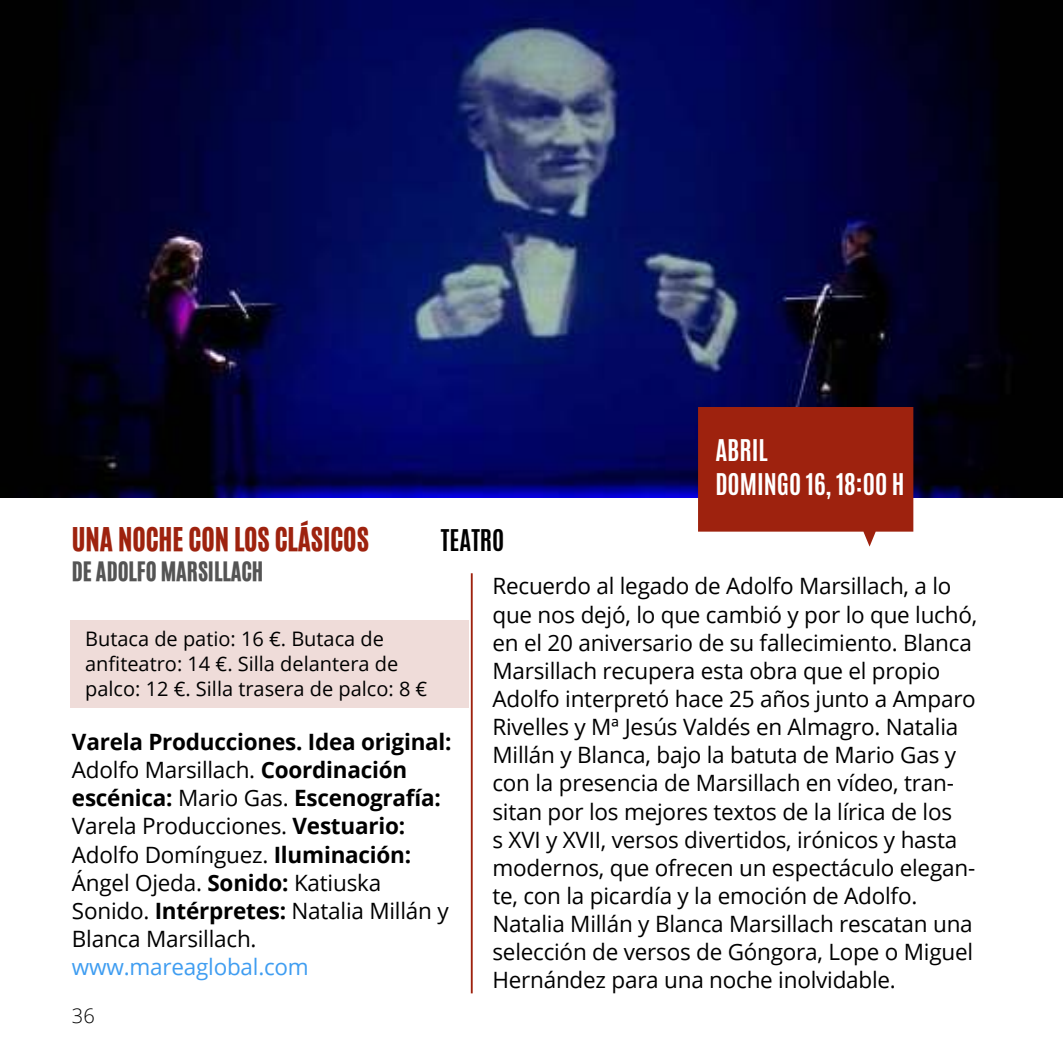
<style>
.page{position:relative;width:1063px;height:1064px;background:#fff}
.page>*{position:absolute;margin:0;border:0;box-sizing:border-box;transform-origin:0 0}
.t1{font:27.5px "CA Generated";color:#9e220e}
.t2{font:700 25px/33.8px "Antonio";color:#fff}
.t3{font:700 25px "Antonio";color:#000}
.t4{font:22.5px/28px "Open Sans";letter-spacing:-.01em;color:#000}
.t5{font:22.5px "Open Sans";letter-spacing:-.01em;color:#3f9df1}
.t6{font:22.5px "CA Generated";color:#545454}
.t7{font:20px/25px "Open Sans";color:#000}
.t8{font:300 20px "Open Sans";color:#000}
.s1{font-weight:700}
</style>
<div class="page">
<hr style="left:471px;top:573px;width:2px;height:420px;background:#9e220e">
<img style="left:0;top:0;width:1062px;height:497px">
<svg style="left:698px;top:407px;width:215px;height:139px;background:#a73826"></svg>
<div style="left:70px;top:620px;width:399px;height:87px;background:#efdcd9"></div>
<p class="t2" style="left:715px;top:433px;width:191px">ABRIL<br>DOMINGO 16, 18:00 H</p>
<p class="t1" style="left:72px;top:519px;width:298px">UNA NOCHE CON LOS CLÁSICOS</p>
<p class="t6" style="left:72px;top:554px;width:193px">DE ADOLFO MARSILLACH</p>
<p class="t3" style="left:441px;top:522px;width:65px">TEATRO</p>
<p class="t4" style="left:492px;top:571px;width:486px">Recuerdo al legado de Adolfo Marsillach, a lo que nos dejó, lo que cambió y por lo que luchó, en el 20 aniversario de su fallecimiento. Blanca Marsillach recupera esta obra que el propio Adolfo interpretó hace 25 años junto a Amparo Rivelles y Mª Jesús Valdés en Almagro. Natalia Millán y Blanca, bajo la batuta de Mario Gas y con la presencia de Marsillach en vídeo, tran&shy;sitan por los mejores textos de la lírica de los<br>s XVI y XVII, versos divertidos, irónicos y hasta modernos, que ofrecen un espectáculo elegan&shy;te, con la picardía y la emoción de Adolfo.<br>Natalia Millán y Blanca Marsillach rescatan una selección de versos de Góngora, Lope o Miguel Hernández para una noche inolvidable.</p>
<p class="t7" style="left:85px;top:625px;width:344px">Butaca de patio: 16 €. Butaca de anfiteatro: 14 €. Silla delantera de palco: 12 €. Silla trasera de palco: 8 €</p>
<p class="t4" style="left:72px;top:727px;width:381px"><span class="s1">Varela Producciones. Idea original:<br></span>Adolfo Marsillach. <span class="s1">Coordinación escénica:</span> Mario Gas. <span class="s1">Escenografía:<br></span>Varela Producciones. <span class="s1">Vestuario:<br></span>Adolfo Domínguez. <span class="s1">Iluminación:<br></span>Ángel Ojeda. <span class="s1">Sonido:</span> Katiuska Sonido. <span class="s1">Intérpretes:</span> Natalia Millán y Blanca Marsillach.</p>
<p class="t5" style="left:72px;top:950px;width:238px">www.mareaglobal.com</p>
<p class="t8" style="left:72px;top:1001px;width:24px">36</p>
</div>
